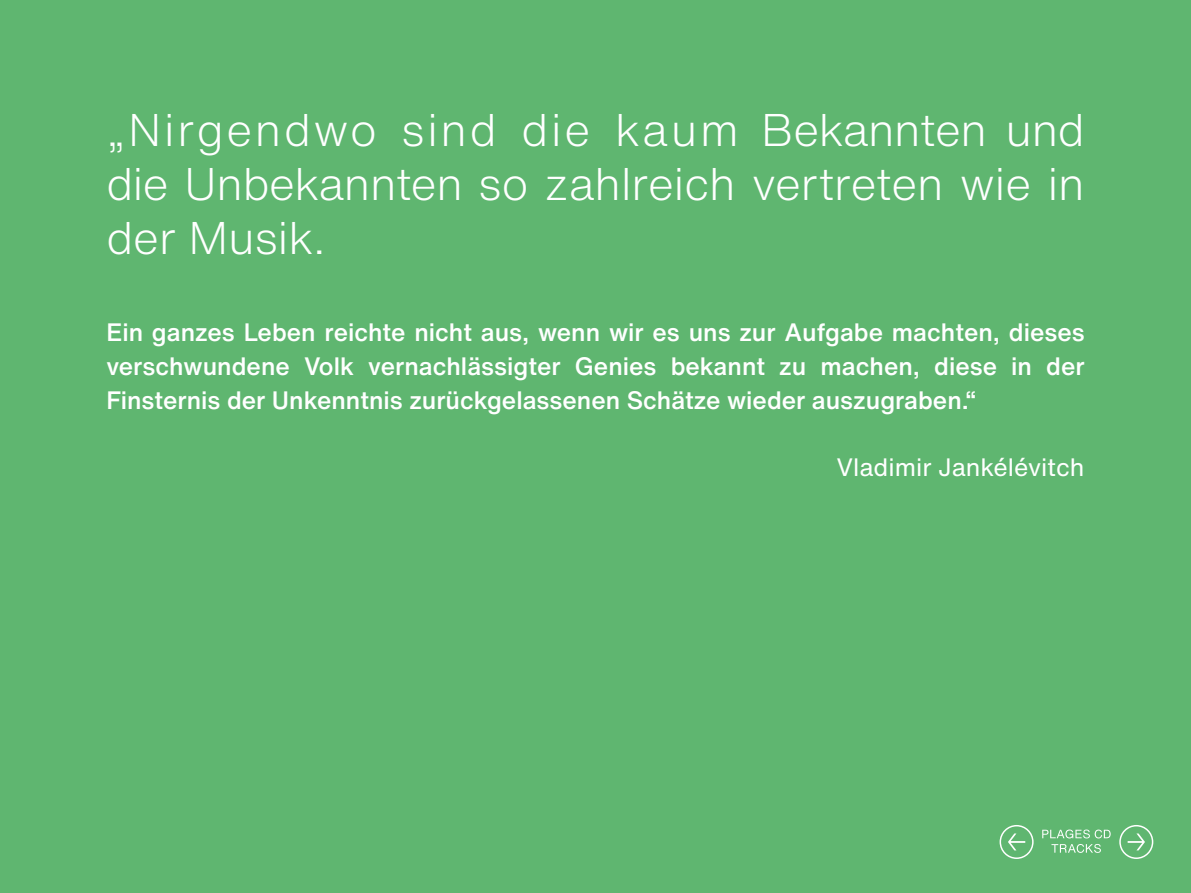
<style>
.page{position:relative;width:1191px;height:893px;background:#5fb670}
.page>*{position:absolute;margin:0;border:0;box-sizing:border-box;transform-origin:0 0}
.t1{font:300 45px/54px "Helvetica Now Text";color:#fff;text-align:justify}
.t2{font:500 24.75px/33.8px "Helvetica Now Text";color:#fff;text-align:justify}
.t3{font:24.75px "Helvetica Now Text";color:#fff}
</style>
<div class="page">
<svg style="left:1051px;top:844px;width:50px;height:9px"></svg>
<svg style="left:1042px;top:829px;width:68px;height:9px"></svg>
<svg style="left:999px;top:825px;width:34px;height:34px"></svg>
<svg style="left:1119px;top:825px;width:34px;height:34px"></svg>
<h1 class="t1" style="left:106px;top:101px;width:980px">„Nirgendwo sind die kaum Bekannten und die Unbekannten so zahlreich vertreten wie in der Musik.</h1>
<p class="t2" style="left:106px;top:315px;width:980px">Ein ganzes Leben reichte nicht aus, wenn wir es uns zur Aufgabe machten, dieses verschwundene Volk vernachlässigter Genies bekannt zu machen, diese in der Finsternis der Unkenntnis zurückgelassenen Schätze wieder auszugraben.“</p>
<p class="t3" style="left:836px;top:449px;width:250px">Vladimir Jankélévitch</p>
</div>
